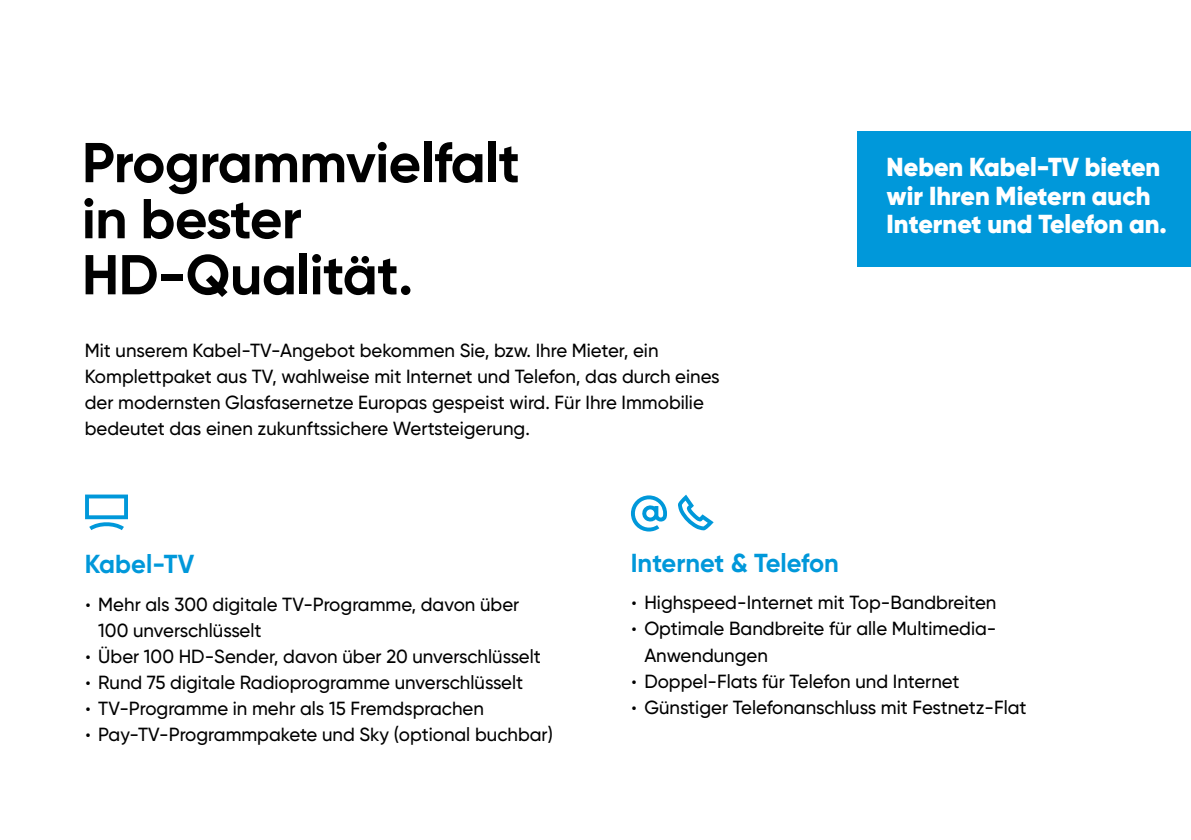
<style>
.page{position:relative;width:1191px;height:840px;background:#fff}
.page>*{position:absolute;margin:0;border:0;box-sizing:border-box;transform-origin:0 0}
.Absatzformat_2{font:700 56px/56px "Gilroy";letter-spacing:-.01em;color:#000}
.t1{font:900 26px/28.6px "Gilroy";color:#fff}
.t2{font:700 26px "Gilroy";color:#0098da}
.t3{font:500 19px/26px "Gilroy";color:#000}
.s1{font-size:28px}
</style>
<div class="page">
<div style="left:857px;top:131px;width:334px;height:135px;background:#0098da"></div>
<svg style="left:631px;top:495px;width:36px;height:36px"></svg>
<svg style="left:85px;top:494px;width:43px;height:36px"></svg>
<svg style="left:678px;top:494px;width:35px;height:36px"></svg>
<p class="Absatzformat_2" style="left:82px;top:134px;width:439px">Programmvielfalt in bester<br>HD-Qualität.</p>
<p class="t3" style="left:85px;top:337px;width:636px">Mit unserem Kabel-TV-Angebot bekommen Sie, bzw. Ihre Mieter, ein Komplettpaket aus TV, wahlweise mit Internet und Telefon, das durch eines der modernsten Glasfasernetze Europas gespeist wird. Für Ihre Immobilie bedeutet das einen zukunftssichere Wertsteigerung.</p>
<p class="t1" style="left:886px;top:152px;width:282px">Neben Kabel-TV bieten wir Ihren Mietern auch<br>Internet und Telefon an.</p>
<p class="t2" style="left:85px;top:547px;width:111px">Kabel-TV</p>
<p class="t3" style="left:98px;top:590px;width:422px;text-indent:-14px"><span class="s1">·</span> Mehr als 300 digitale TV-Programme, davon über<br>100 unverschlüsselt</p>
<p class="t3" style="left:85px;top:642px;width:457px"><span class="s1">·</span> Über 100 HD-Sender, davon über 20 unverschlüsselt</p>
<p class="t3" style="left:85px;top:668px;width:440px"><span class="s1">·</span> Rund 75 digitale Radioprogramme unverschlüsselt</p>
<p class="t3" style="left:85px;top:694px;width:401px"><span class="s1">·</span> TV-Programme in mehr als 15 Fremdsprachen</p>
<p class="t3" style="left:85px;top:720px;width:469px"><span class="s1">·</span> Pay-TV-Programmpakete und Sky (optional buchbar)</p>
<p class="t2" style="left:631px;top:546px;width:210px">Internet &amp; Telefon</p>
<p class="t3" style="left:631px;top:589px;width:367px"><span class="s1">·</span> Highspeed-Internet mit Top-Bandbreiten</p>
<p class="t3" style="left:644px;top:615px;width:354px;text-indent:-14px"><span class="s1">·</span> Optimale Bandbreite für alle Multimedia-<br>Anwendungen</p>
<p class="t3" style="left:631px;top:667px;width:330px"><span class="s1">·</span> Doppel-Flats für Telefon und Internet</p>
<p class="t3" style="left:631px;top:693px;width:397px"><span class="s1">·</span> Günstiger Telefonanschluss mit Festnetz-Flat</p>
</div>
